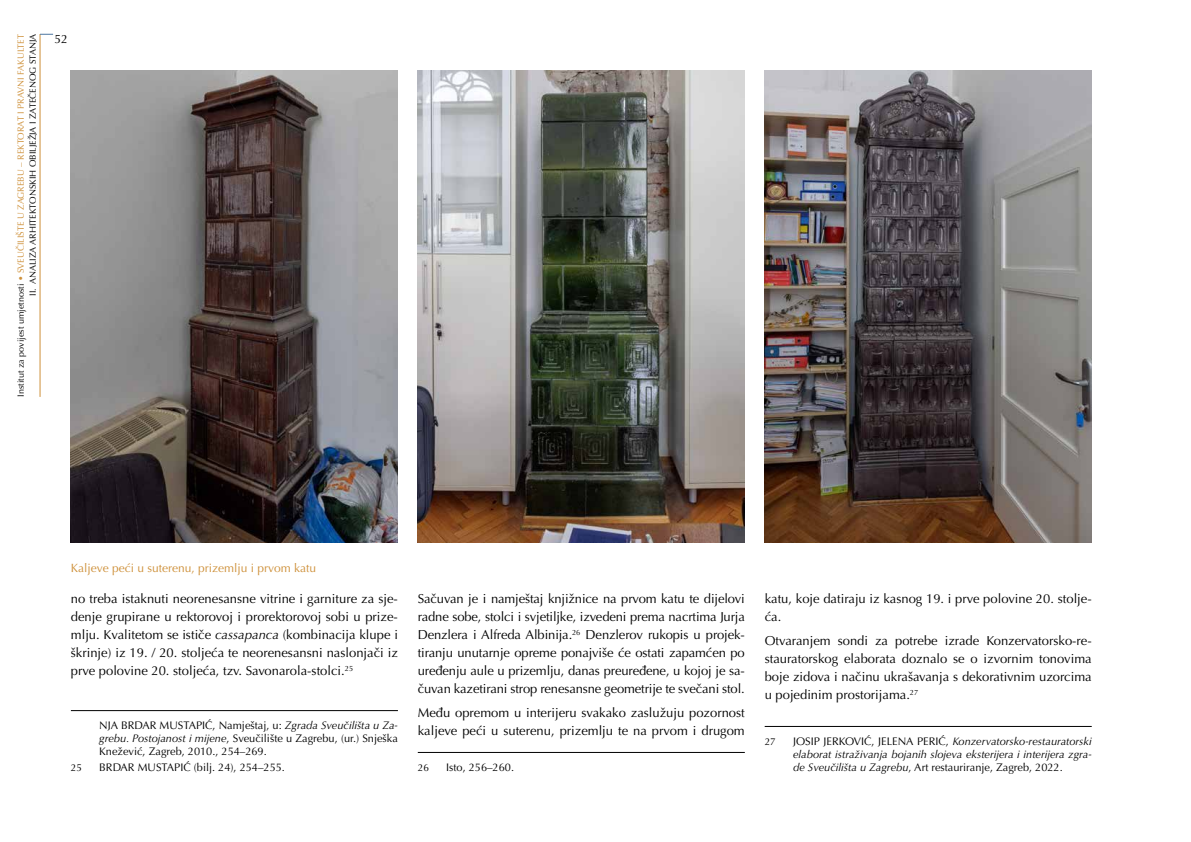
<style>
.page{position:relative;width:1191px;height:842px;background:#fff}
.page>*{position:absolute;margin:0;border:0;box-sizing:border-box;transform-origin:0 0}
.t1{font:13px/18px "Optima LT Pro";color:#000;text-align:justify}
.t2{font:12px "Optima LT Pro";color:#ce9039}
.t3{font:12px "Optima LT Pro";color:#000}
.t4{font:11px/13px "Optima LT Pro";color:#000;text-align:justify}
.t5{font:italic 11px/13px "Optima LT Pro";color:#000;text-align:justify}
.t6{font:10px "Optima LT Pro";color:#000}
.t7{font:9px/11.8px "Optima LT Pro";color:#000;text-align:right}
.s1{color:#ce9039}
.s2{font-style:italic}
.s3{font-style:normal}
</style>
<div class="page">
<hr style="left:40px;top:34px;width:1px;height:363px;background:#ce9039">
<svg style="left:40px;top:34px;width:13px;height:1px"></svg>
<hr style="left:71px;top:710px;width:327px;height:1px;background:#000">
<img style="left:764px;top:71px;width:327px;height:472px">
<img style="left:71px;top:71px;width:327px;height:472px">
<img style="left:418px;top:71px;width:327px;height:472px">
<hr style="left:418px;top:752px;width:327px;height:1px;background:#000">
<hr style="left:764px;top:726px;width:327px;height:1px;background:#000">
<p class="t7" style="left:15px;top:397px;width:364px;rotate:-90deg">Institut za povijest umjetnosti <span class="s1">• SVEUČILIŠTE U ZAGREBU – REKTORAT I PRAVNI FAKULTET<br></span>II. ANALIZA ARHITEKTONSKIH OBILJEŽJA I ZATEČENOG STANJA</p>
<p class="t3" style="left:54px;top:31px;width:15px">52</p>
<p class="t2" style="left:71px;top:560px;width:247px">Kaljeve peći u suterenu, prizemlju i prvom katu</p>
<p class="t1" style="left:71px;top:590px;width:328px">no treba istaknuti neorenesansne vitrine i garniture za sje&shy;denje grupirane u rektorovoj i prorektorovoj sobi u prize&shy;mlju. Kvalitetom se ističe <span class="s2">cassapanca</span> (kombinacija klupe i škrinje) iz 19. / 20. stoljeća te neorenesansni naslonjači iz prve polovine 20. stoljeća, tzv. Savonarola-stolci.<sup>25</sup></p>
<p class="t4" style="left:99px;top:719px;width:300px">NJA BRDAR MUSTAPIĆ, Namještaj, u: <span class="s2">Zgrada Sveučilišta u Za&shy;grebu. Postojanost i mijene</span>, Sveučilište u Zagrebu, (ur.) Snješka Knežević, Zagreb, 2010., 254–269.</p>
<p class="t6" style="left:71px;top:761px;width:13px">25</p>
<p class="t4" style="left:99px;top:761px;width:187px">BRDAR MUSTAPIĆ (bilj. 24), 254–255.</p>
<p class="t1" style="left:418px;top:590px;width:328px">Sačuvan je i namještaj knjižnice na prvom katu te dijelovi radne sobe, stolci i svjetiljke, izvedeni prema nacrtima Jurja Denzlera i Alfreda Albinija.<sup>26</sup> Denzlerov rukopis u projek&shy;tiranju unutarnje opreme ponajviše će ostati zapamćen po uređenju aule u prizemlju, danas preuređene, u kojoj je sa&shy;čuvan kazetirani strop renesansne geometrije te svečani stol.</p>
<p class="t1" style="left:418px;top:704px;width:328px">Među opremom u interijeru svakako zaslužuju pozornost kaljeve peći u suterenu, prizemlju te na prvom i drugom</p>
<p class="t6" style="left:418px;top:761px;width:13px">26</p>
<p class="t4" style="left:446px;top:761px;width:69px">Isto, 256–260.</p>
<p class="t1" style="left:764px;top:590px;width:328px">katu, koje datiraju iz kasnog 19. i prve polovine 20. stolje&shy;ća.</p>
<p class="t1" style="left:764px;top:632px;width:328px">Otvaranjem sondi za potrebe izrade Konzervatorsko-re&shy;stauratorskog elaborata doznalo se o izvornim tonovima boje zidova i načinu ukrašavanja s dekorativnim uzorcima u pojedinim prostorijama.<sup>27</sup></p>
<p class="t6" style="left:764px;top:735px;width:13px">27</p>
<p class="t5" style="left:793px;top:735px;width:300px"><span class="s3">JOSIP JERKOVIĆ, JELENA PERIĆ,</span> Konzervatorsko-restauratorski elaborat istraživanja bojanih slojeva eksterijera i interijera zgra&shy;de Sveučilišta u Zagrebu<span class="s3">, Art restauriranje, Zagreb, 2022.</span></p>
</div>
